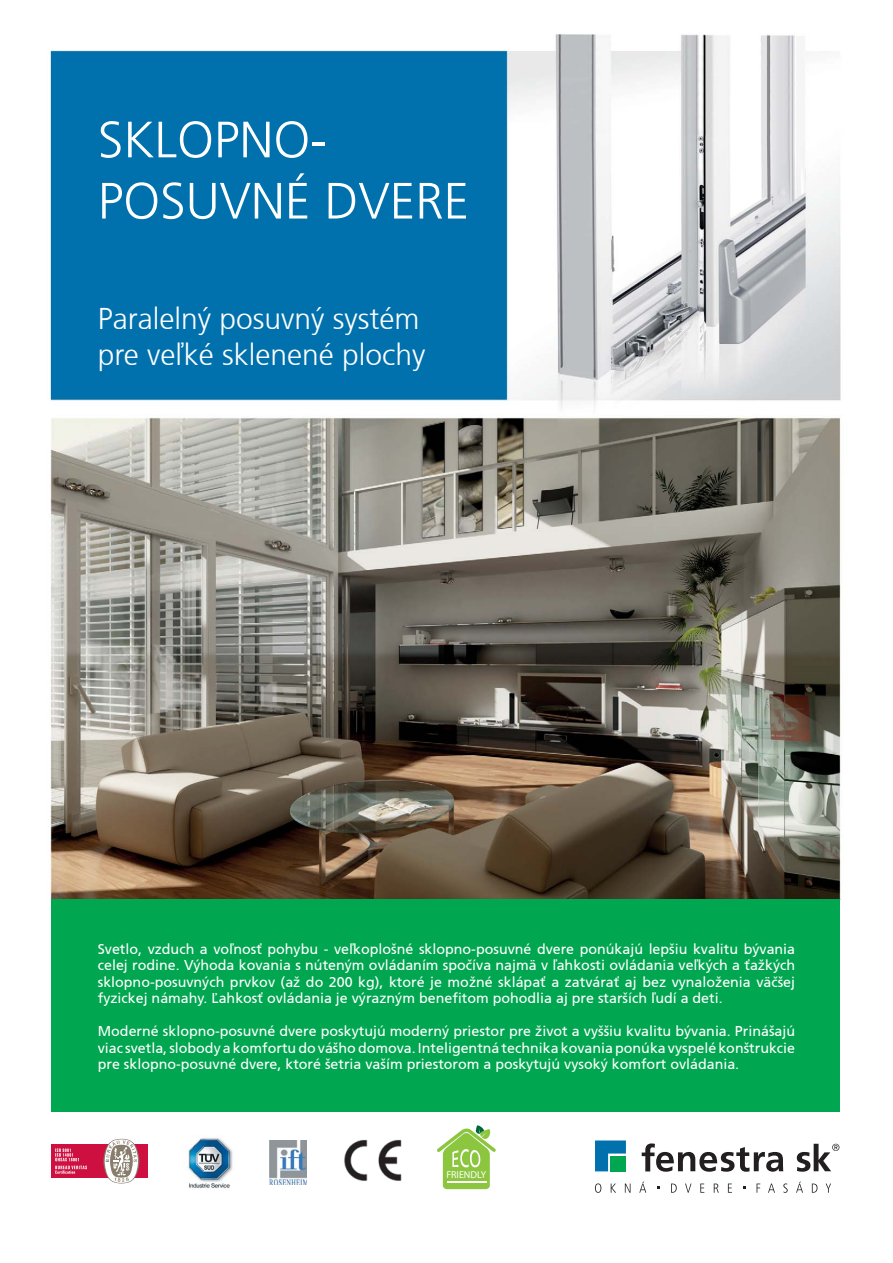
<style>
.page{position:relative;width:893px;height:1263px;background:#fff}
.page>*{position:absolute;margin:0;border:0;box-sizing:border-box;transform-origin:0 0}
.t1{font:300 51px/61.2px "Frutiger CE";color:#fff}
.t2{font:300 30px/36px "Frutiger CE";color:#fff}
.t3{font:14.25px/16.5px "Frutiger CE";color:#fff;text-align:justify}
.t4{font:9.9px "Myriad Pro";color:#fff}
</style>
<div class="page">
<img style="left:188px;top:1137px;width:45px;height:52px">
<div style="left:51px;top:1145px;width:96px;height:33px;background:#ce1041"></div>
<svg style="left:103px;top:1139px;width:36px;height:44px"></svg>
<svg style="left:55px;top:1148px;width:32px;height:26px"></svg>
<img style="left:270px;top:1140px;width:37px;height:45px">
<img style="left:344px;top:1140px;width:58px;height:41px">
<svg style="left:437px;top:1125px;width:59px;height:64px"></svg>
<hr style="left:447px;top:1182px;width:39px;height:1px;background:#fff">
<svg style="left:595px;top:1140px;width:31px;height:31px"></svg>
<svg style="left:595px;top:1183px;width:6px;height:10px"></svg>
<svg style="left:611px;top:1183px;width:5px;height:10px"></svg>
<svg style="left:625px;top:1183px;width:5px;height:10px"></svg>
<svg style="left:639px;top:1182px;width:7px;height:11px"></svg>
<svg style="left:671px;top:1183px;width:6px;height:10px"></svg>
<svg style="left:685px;top:1183px;width:6px;height:10px"></svg>
<svg style="left:700px;top:1183px;width:4px;height:10px"></svg>
<svg style="left:714px;top:1183px;width:5px;height:10px"></svg>
<svg style="left:728px;top:1183px;width:4px;height:10px"></svg>
<svg style="left:756px;top:1183px;width:4px;height:10px"></svg>
<svg style="left:768px;top:1183px;width:7px;height:10px"></svg>
<svg style="left:783px;top:1183px;width:5px;height:10px"></svg>
<svg style="left:796px;top:1182px;width:7px;height:11px"></svg>
<svg style="left:812px;top:1183px;width:5px;height:10px"></svg>
<svg style="left:826px;top:1183px;width:5px;height:10px"></svg>
<svg style="left:642px;top:1143px;width:141px;height:29px"></svg>
<svg style="left:797px;top:1144px;width:42px;height:28px"></svg>
<img style="left:50px;top:34px;width:791px;height:865px">
<div style="left:51px;top:899px;width:788px;height:213px;background:#00a650"></div>
<h1 class="t1" style="left:98px;top:113px;width:373px">SKLOPNO-<br>POSUVNÉ DVERE</h1>
<h2 class="t2" style="left:98px;top:303px;width:329px">Paralelný posuvný systém pre ve¾ké sklenené plochy</h2>
<p class="t3" style="left:98px;top:942px;width:699px">Svetlo, vzduch a vo¾nosť pohybu - ve¾koplošné sklopno-posuvné dvere ponúkajú lepšiu kvalitu bývania celej rodine. Výhoda kovania s núteným ovládaním spoèíva najmä v ¾ahkosti ovládania ve¾kých a ťažkých sklopno-posuvných prvkov (až do 200 kg), ktoré je možné sklápať a zatvárať aj bez vynaloženia väèšej fyzickej námahy. ¼ahkosť ovládania je výrazným benefitom pohodlia aj pre starších ¾udí a deti.</p>
<p class="t3" style="left:98px;top:1024px;width:699px">Moderné sklopno-posuvné dvere poskytujú moderný priestor pre život a vyššiu kvalitu bývania. Prinášajú viac svetla, slobody a komfortu do vášho domova. Inteligentná technika kovania ponúka vyspelé konštrukcie pre sklopno-posuvné dvere, ktoré šetria vaším priestorom a poskytujú vysoký komfort ovládania.</p>
<p class="t4" style="left:446px;top:1171px;width:41px">FRIENDLY</p>
</div>
